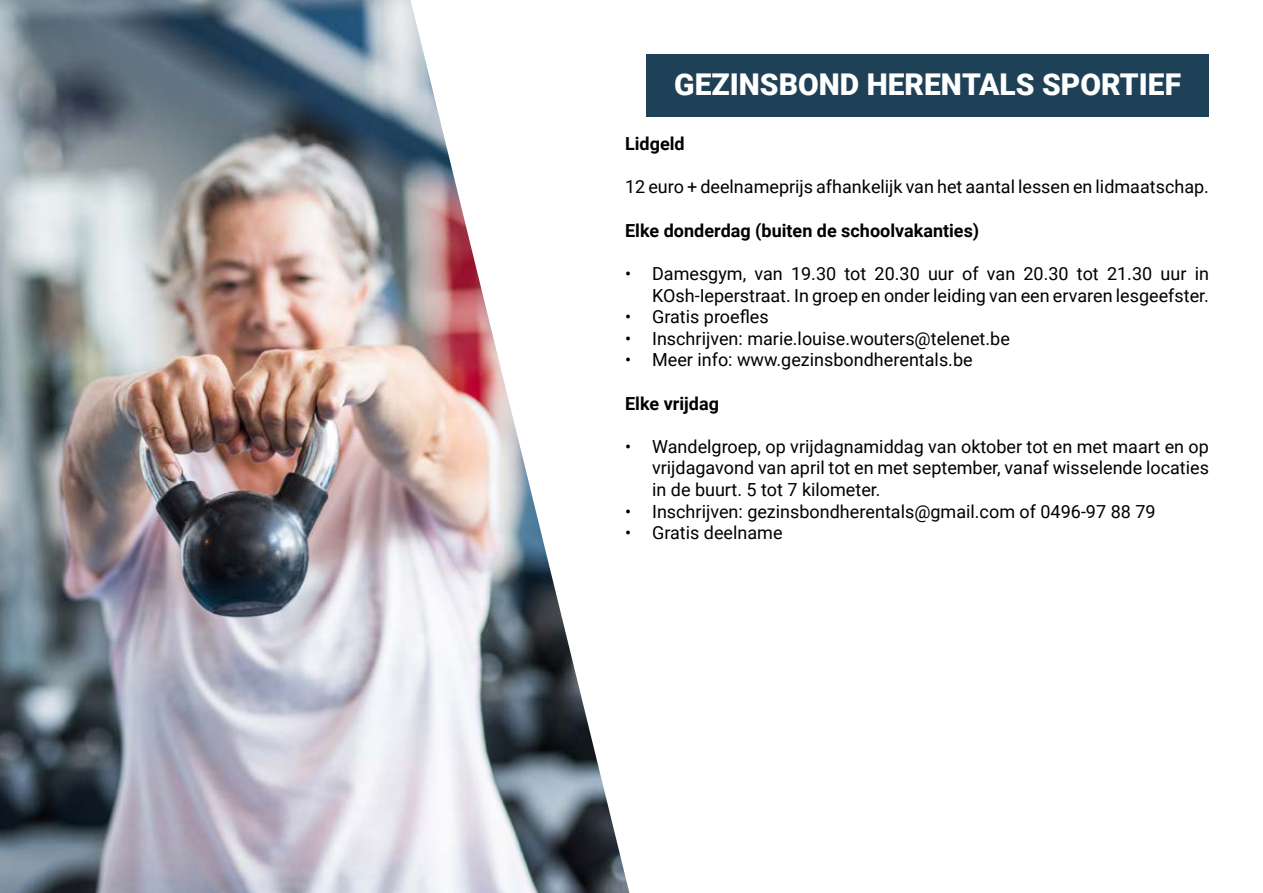
<style>
.page{position:relative;width:1263px;height:893px;background:#fff}
.page>*{position:absolute;margin:0;border:0;box-sizing:border-box;transform-origin:0 0}
.t1{font:900 30px "Roboto";color:#fff}
.t2{font:18px/21.6px "Roboto";color:#000;text-align:right}
.t3{font:700 18px "Roboto";color:#000}
</style>
<div class="page">
<img style="left:0;top:0;width:629px;height:893px">
<div style="left:646px;top:54px;width:563px;height:62px;background:#1f4157"></div>
<h1 class="t1" style="left:674px;top:63px;width:508px">GEZINSBOND HERENTALS SPORTIEF</h1>
<p class="t3" style="left:625px;top:131px;width:61px">Lidgeld</p>
<p class="t2" style="left:625px;top:176px;width:585px">12 euro + deelnameprijs afhankelijk van het aantal lessen en lidmaatschap.</p>
<p class="t3" style="left:625px;top:218px;width:356px">Elke donderdag (buiten de schoolvakanties)</p>
<p class="t2" style="left:625px;top:262px;width:585px">• Damesgym, van 19.30 tot 20.30 uur of van 20.30 tot 21.30 uur in<br>KOsh-Ieperstraat. In groep en onder leiding van een ervaren lesgeefster.</p>
<p class="t2" style="left:625px;top:305px;width:145px">• Gratis proefles</p>
<p class="t2" style="left:625px;top:327px;width:386px">• Inschrijven: marie.louise.wouters@telenet.be</p>
<p class="t2" style="left:625px;top:348px;width:349px">• Meer info: www.gezinsbondherentals.be</p>
<p class="t3" style="left:625px;top:390px;width:95px">Elke vrijdag</p>
<p class="t2" style="left:652px;top:435px;width:558px;text-align:justify;text-indent:-27px">• Wandelgroep, op vrijdagnamiddag van oktober tot en met maart en op vrijdagavond van april tot en met september, vanaf wisselende locaties in de buurt. 5 tot 7 kilometer.</p>
<p class="t2" style="left:625px;top:500px;width:532px">• Inschrijven: gezinsbondherentals@gmail.com of 0496-97 88 79</p>
<p class="t2" style="left:625px;top:521px;width:159px">• Gratis deelname</p>
</div>
